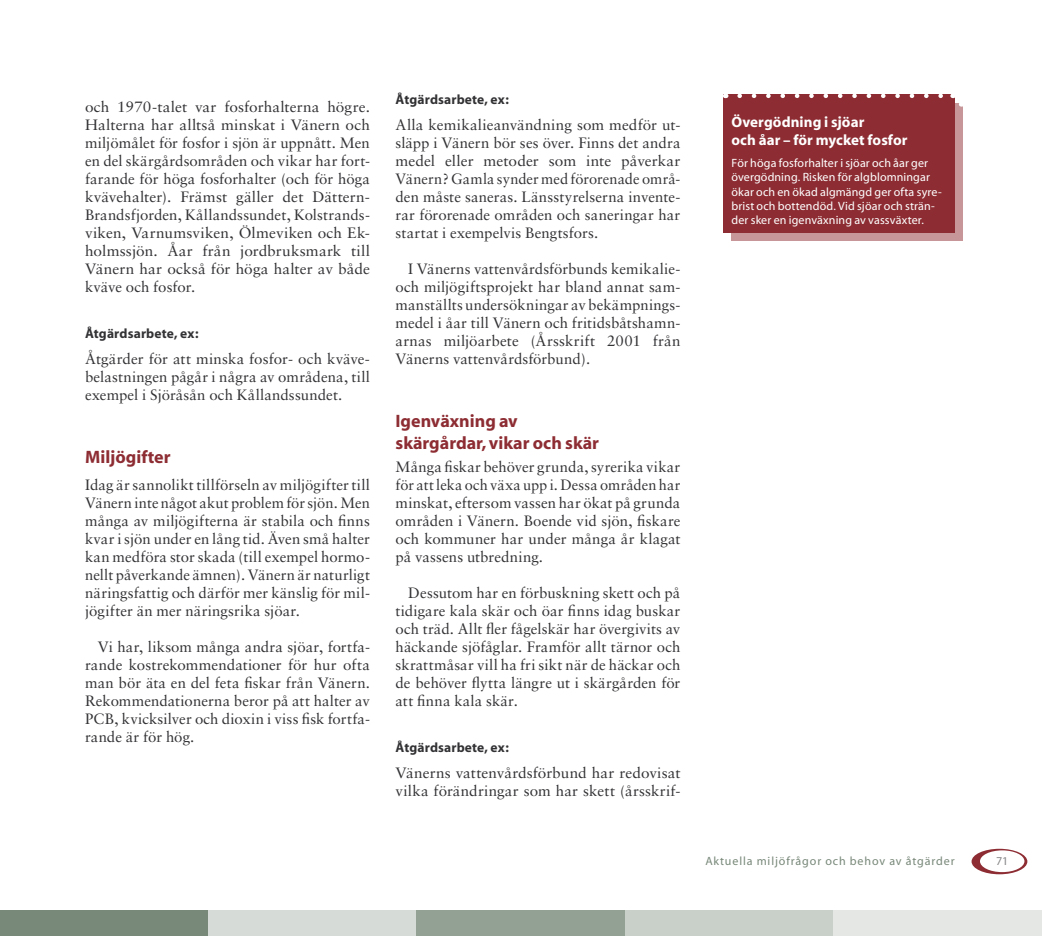
<style>
.page{position:relative;width:1042px;height:936px;background:#fff}
.page>*{position:absolute;margin:0;border:0;box-sizing:border-box;transform-origin:0 0}
.t1{font:700 18px/21.6px "Myriad";color:#8d2d33}
.t2{font:15px/18px "Sabon";letter-spacing:.005em;color:#323235;text-align:justify}
.t3{font:700 15px/18px "Myriad";letter-spacing:.005em;color:#fff}
.t4{font:700 13.5px "Myriad";letter-spacing:.01em;color:#323235}
.t5{font:12px/14.4px "Myriad";letter-spacing:.01em;color:#fff}
.t6{font:12px "Myriad";letter-spacing:.075em;color:#788879}
.t7{font:12px "Myriad";color:#858488}
</style>
<div class="page">
<div style="left:0;top:910px;width:208px;height:25px;background:#788879"></div>
<div style="left:208px;top:910px;width:209px;height:25px;background:#d7dbd7"></div>
<div style="left:417px;top:910px;width:208px;height:25px;background:#93a094"></div>
<div style="left:625px;top:910px;width:208px;height:25px;background:#c9cfc9"></div>
<div style="left:833px;top:910px;width:209px;height:25px;background:#e4e7e4"></div>
<svg style="left:971px;top:848px;width:56px;height:26px"></svg>
<div style="left:980px;top:850px;width:44px;height:22px;background:#fff;border-radius:50%"></div>
<div style="left:731px;top:103px;width:232px;height:137px;background:#c69699"></div>
<div style="left:723px;top:95px;width:232px;height:138px;background:#8d2d33"></div>
<svg style="left:725px;top:94px;width:237px;height:13px"></svg>
<p class="t2" style="left:85px;top:97px;width:286px">och 1970-talet var fosforhalterna högre.<br>Halterna har alltså minskat i Vänern och miljömålet för fosfor i sjön är uppnått. Men en del skärgårdsområden och vikar har fort&shy;farande för höga fosforhalter (och för höga kvävehalter). Främst gäller det Dättern-Brandsfjorden, Kållandssundet, Kolstrands&shy;viken, Varnumsviken, Ölmeviken och Ek&shy;holmssjön. Åar från jordbruksmark till Vänern har också för höga halter av både kväve och fosfor.</p>
<p class="t4" style="left:85px;top:327px;width:115px">Åtgärdsarbete, ex:</p>
<p class="t2" style="left:85px;top:349px;width:286px">Åtgärder för att minska fosfor- och kväve&shy;belastningen pågår i några av områdena, till exempel i Sjöråsån och Kållandssundet.</p>
<p class="t1" style="left:85px;top:447px;width:87px">Miljögifter</p>
<p class="t2" style="left:85px;top:475px;width:286px">Idag är sannolikt tillförseln av miljögifter till Vänern inte något akut problem för sjön. Men många av miljögifterna är stabila och finns kvar i sjön under en lång tid. Även små halter kan medföra stor skada (till exempel hormo&shy;nellt påverkande ämnen). Vänern är naturligt näringsfattig och därför mer känslig för mil&shy;jögifter än mer näringsrika sjöar.</p>
<p class="t2" style="left:85px;top:637px;width:286px;text-indent:13px">Vi har, liksom många andra sjöar, fortfa&shy;rande kostrekommendationer för hur ofta man bör äta en del feta fiskar från Vänern.<br>Rekommendationerna beror på att halter av PCB, kvicksilver och dioxin i viss fisk fortfa&shy;rande är för hög.</p>
<p class="t4" style="left:395px;top:92px;width:115px">Åtgärdsarbete, ex:</p>
<p class="t2" style="left:395px;top:115px;width:286px">Alla kemikalieanvändning som medför ut&shy;släpp i Vänern bör ses över. Finns det andra medel eller metoder som inte påverkar Vänern? Gamla synder med förorenade områ&shy;den måste saneras. Länsstyrelserna invente&shy;rar förorenade områden och saneringar har startat i exempelvis Bengtsfors.</p>
<p class="t2" style="left:395px;top:259px;width:286px;text-indent:13px">I Vänerns vattenvårdsförbunds kemikalie&shy;och miljögiftsprojekt har bland annat sam&shy;manställts undersökningar av bekämpnings&shy;medel i åar till Vänern och fritidsbåtshamn&shy;arnas miljöarbete (Årsskrift 2001 från Vänerns vattenvårdsförbund).</p>
<p class="t1" style="left:395px;top:411px;width:205px">Igenväxning av skärgårdar, vikar och skär</p>
<p class="t2" style="left:395px;top:457px;width:286px">Många fiskar behöver grunda, syrerika vikar för att leka och växa upp i. Dessa områden har minskat, eftersom vassen har ökat på grunda områden i Vänern. Boende vid sjön, fiskare och kommuner har under många år klagat på vassens utbredning.</p>
<p class="t2" style="left:395px;top:583px;width:286px;text-indent:13px">Dessutom har en förbuskning skett och på tidigare kala skär och öar finns idag buskar och träd. Allt fler fågelskär har övergivits av häckande sjöfåglar. Framför allt tärnor och skrattmåsar vill ha fri sikt när de häckar och de behöver flytta längre ut i skärgården för att finna kala skär.</p>
<p class="t4" style="left:395px;top:741px;width:115px">Åtgärdsarbete, ex:</p>
<p class="t2" style="left:395px;top:763px;width:286px">Vänerns vattenvårdsförbund har redovisat vilka förändringar som har skett (årsskrif-</p>
<p class="t3" style="left:731px;top:113px;width:178px">Övergödning i sjöar<br>och åar – för mycket fosfor</p>
<p class="t5" style="left:731px;top:156px;width:212px">För höga fosforhalter i sjöar och åar ger övergödning. Risken för algblomningar ökar och en ökad algmängd ger ofta syre&shy;brist och bottendöd. Vid sjöar och strän&shy;der sker en igenväxning av vassväxter.</p>
<p class="t6" style="left:705px;top:854px;width:251px">Aktuella miljöfrågor och behov av åtgärder</p>
<p class="t7" style="left:996px;top:854px;width:14px">71</p>
</div>
